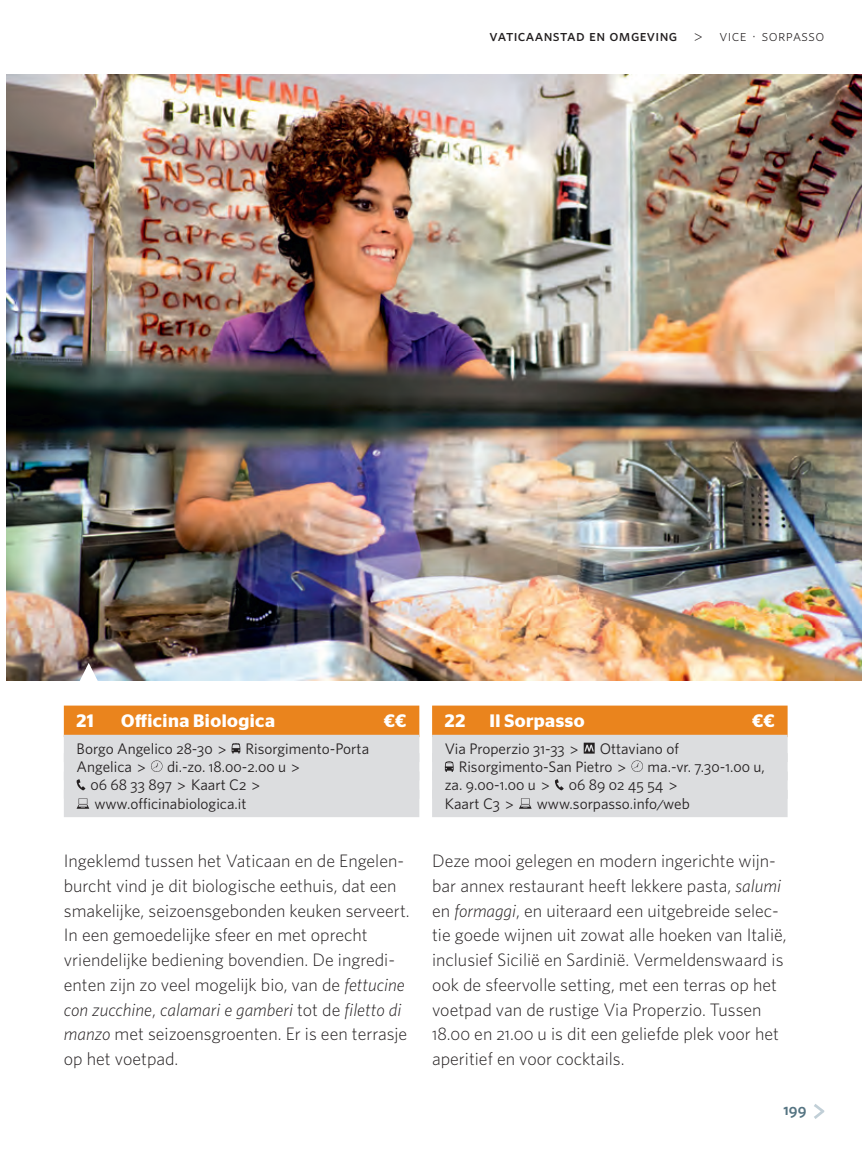
<style>
.page{position:relative;width:862px;height:1149px;background:#fff}
.page>*{position:absolute;margin:0;border:0;box-sizing:border-box;transform-origin:0 0}
.broodtekst_light{font:300 18px/24.8px "Whitney";color:#231f20}
.gekleurde_balk_oranj{font:600 18px "Stag Sans";letter-spacing:.025em;color:#fff}
.Hoofding_rechts{font:500 15.75px "Whitney";letter-spacing:.025em;color:#231f20}
.t1{font:600 15.75px "Whitney";color:#557482}
.praktische_info_in_g{font:15.3px "Whitney";color:#231f20}
.s1{font-weight:300}
.s2{font-style:italic}
</style>
<div class="page">
<svg style="left:814px;top:1104px;width:9px;height:14px"></svg>
<div style="left:64px;top:705px;width:355px;height:31px;background:#ea841d"></div>
<div style="left:64px;top:734px;width:355px;height:27px;background:#dcdddf"></div>
<div style="left:64px;top:753px;width:355px;height:27px;background:#dcdddf"></div>
<div style="left:64px;top:771px;width:355px;height:27px;background:#dcdddf"></div>
<div style="left:64px;top:789px;width:355px;height:27px;background:#dcdddf"></div>
<svg style="left:231px;top:743px;width:9px;height:10px"></svg>
<svg style="left:151px;top:760px;width:11px;height:11px"></svg>
<svg style="left:77px;top:779px;width:8px;height:11px"></svg>
<svg style="left:77px;top:804px;width:12px;height:4px"></svg>
<div style="left:432px;top:705px;width:355px;height:31px;background:#ea841d"></div>
<div style="left:432px;top:734px;width:355px;height:27px;background:#dcdddf"></div>
<div style="left:432px;top:753px;width:355px;height:27px;background:#dcdddf"></div>
<div style="left:432px;top:771px;width:355px;height:27px;background:#dcdddf"></div>
<div style="left:432px;top:789px;width:355px;height:27px;background:#dcdddf"></div>
<svg style="left:583px;top:742px;width:11px;height:11px"></svg>
<svg style="left:444px;top:761px;width:9px;height:10px"></svg>
<svg style="left:631px;top:760px;width:11px;height:11px"></svg>
<svg style="left:554px;top:779px;width:9px;height:11px"></svg>
<svg style="left:519px;top:804px;width:12px;height:4px"></svg>
<img style="left:6px;top:74px;width:855px;height:606px">
<svg style="left:79px;top:662px;width:19px;height:19px"></svg>
<p class="Hoofding_rechts" style="left:489px;top:25px;width:336px">vaticaanstad en omgeving <span class="s1">&gt; vice · sorpasso</span></p>
<p class="gekleurde_balk_oranj" style="left:77px;top:710px;width:19px">21</p>
<p class="gekleurde_balk_oranj" style="left:121px;top:710px;width:155px">Officina Biologica</p>
<p class="gekleurde_balk_oranj" style="left:384px;top:710px;width:24px">€€</p>
<p class="praktische_info_in_g" style="left:77px;top:738px;width:294px">Borgo Angelico 28-30 &gt; Risorgimento-Porta</p>
<p class="praktische_info_in_g" style="left:77px;top:756px;width:71px">Angelica &gt;</p>
<p class="praktische_info_in_g" style="left:167px;top:756px;width:134px">di.-zo. 18.00-2.00 u &gt;</p>
<p class="praktische_info_in_g" style="left:90px;top:774px;width:171px">06 68 33 897 &gt; Kaart C2 &gt;</p>
<p class="praktische_info_in_g" style="left:94px;top:793px;width:154px">www.officinabiologica.it</p>
<p class="broodtekst_light" style="left:64px;top:847px;width:347px">Ingeklemd tussen het Vaticaan en de Engelen&shy;burcht vind je dit biologische eethuis, dat een smakelijke, seizoensgebonden keuken serveert.<br>In een gemoedelijke sfeer en met oprecht vriendelijke bediening bovendien. De ingredi&shy;ënten zijn zo veel mogelijk bio, van de <span class="s2">fettucine con zucchine</span>, <span class="s2">calamari e gamberi</span> tot de <span class="s2">filetto di manzo</span> met seizoensgroenten. Er is een terrasje op het voetpad.</p>
<p class="gekleurde_balk_oranj" style="left:444px;top:710px;width:22px">22</p>
<p class="gekleurde_balk_oranj" style="left:489px;top:710px;width:96px">Il Sorpasso</p>
<p class="gekleurde_balk_oranj" style="left:751px;top:710px;width:24px">€€</p>
<p class="praktische_info_in_g" style="left:444px;top:738px;width:135px">Via Properzio 31-33 &gt;</p>
<p class="praktische_info_in_g" style="left:599px;top:738px;width:81px">Ottaviano of</p>
<p class="praktische_info_in_g" style="left:458px;top:756px;width:169px">Risorgimento-San Pietro &gt;</p>
<p class="praktische_info_in_g" style="left:647px;top:756px;width:119px">ma.-vr. 7.30-1.00 u,</p>
<p class="praktische_info_in_g" style="left:444px;top:774px;width:234px">za. 9.00-1.00 u &gt; 06 89 02 45 54 &gt;</p>
<p class="praktische_info_in_g" style="left:444px;top:793px;width:70px">Kaart C3 &gt;</p>
<p class="praktische_info_in_g" style="left:536px;top:793px;width:154px">www.sorpasso.info/web</p>
<p class="broodtekst_light" style="left:432px;top:847px;width:356px">Deze mooi gelegen en modern ingerichte wijn&shy;bar annex restaurant heeft lekkere pasta, <span class="s2">salumi </span>en <span class="s2">formaggi</span>, en uiteraard een uitgebreide selec&shy;tie goede wijnen uit zowat alle hoeken van Italië, inclusief Sicilië en Sardinië. Vermeldenswaard is ook de sfeervolle setting, met een terras op het voetpad van de rustige Via Properzio. Tussen 18.00 en 21.00 u is dit een geliefde plek voor het aperitief en voor cocktails.</p>
<p class="t1" style="left:783px;top:1098px;width:24px">199</p>
</div>
